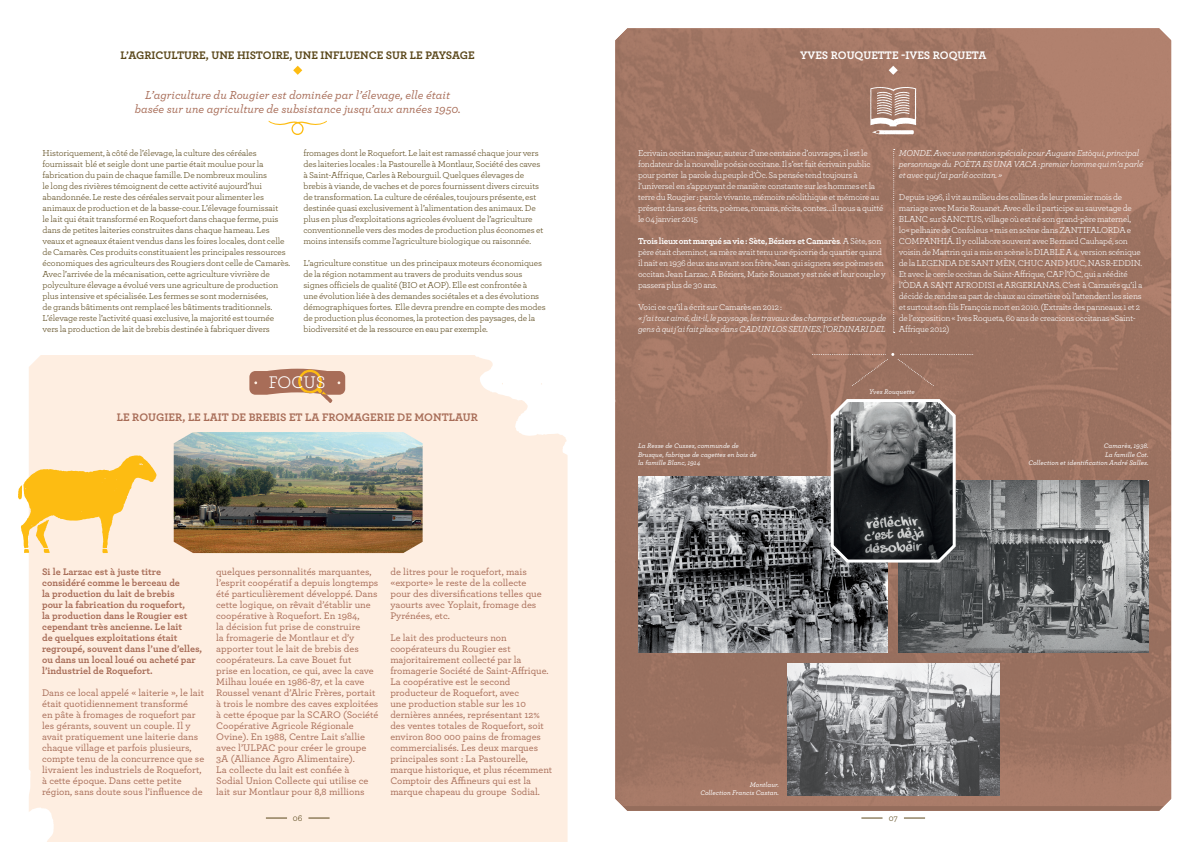
<style>
.page{position:relative;width:1191px;height:842px;background:#fff}
.page>*{position:absolute;margin:0;border:0;box-sizing:border-box;transform-origin:0 0}
.t1{font:17.9px "Grands Causses Activites";letter-spacing:-.005em;color:#fff}
.t2{font:italic 500 12px/14.4px "Archer";color:#a86d58;text-align:center}
.t3{font:700 11.5px "Archer";color:#5a471a}
.t4{font:700 11.5px "Archer";color:#a86d58}
.t5{font:700 11.5px "Archer";color:#fff}
.t6{font:500 10px/11px "Archer";color:#a86d58}
.t7{font:700 10px/11px "Archer";color:#a86d58}
.t8{font:9px/11px "Archer";letter-spacing:-.01em;color:#5a471a}
.t9{font:9px/11px "Archer";letter-spacing:-.02em;color:#fff}
.t10{font:italic 9px/11px "Archer";letter-spacing:-.02em;color:#fff}
.t11{font:italic 500 7px/8.4px "Archer";color:#fff;text-align:right}
.s1{font-weight:700}
</style>
<div class="page">
<img style="left:615px;top:28px;width:556px;height:783px">
<div style="left:29px;top:355px;width:538px;height:487px;background:#feeee1"></div>
<svg style="left:469px;top:355px;width:99px;height:131px"></svg>
<svg style="left:29px;top:718px;width:40px;height:124px"></svg>
<img style="left:638px;top:476px;width:249px;height:176px">
<img style="left:899px;top:481px;width:249px;height:171px">
<svg style="left:829px;top:396px;width:128px;height:168px"></svg>
<svg style="left:812px;top:353px;width:161px;height:33px"></svg>
<svg style="left:293px;top:66px;width:9px;height:9px"></svg>
<svg style="left:268px;top:121px;width:59px;height:14px"></svg>
<svg style="left:888px;top:66px;width:9px;height:9px"></svg>
<svg style="left:893px;top:149px;width:1px;height:184px"></svg>
<svg style="left:249px;top:369px;width:96px;height:34px"></svg>
<img style="left:174px;top:432px;width:248px;height:121px">
<svg style="left:18px;top:455px;width:138px;height:98px"></svg>
<svg style="left:870px;top:87px;width:46px;height:47px"></svg>
<img style="left:787px;top:663px;width:212px;height:132px">
<svg style="left:861px;top:818px;width:21px;height:1px"></svg>
<svg style="left:904px;top:818px;width:21px;height:1px"></svg>
<svg style="left:266px;top:818px;width:21px;height:1px"></svg>
<svg style="left:308px;top:818px;width:21px;height:1px"></svg>
<p class="t3" style="left:121px;top:46px;width:356px">L’AGRICULTURE, UNE HISTOIRE, UNE INFLUENCE SUR LE PAYSAGE</p>
<h2 class="t2" style="left:135px;top:87px;width:327px">L’agriculture du Rougier est dominée par l’élevage, elle était basée sur une agriculture de subsistance jusqu’aux années 1950.</h2>
<p class="t8" style="left:43px;top:147px;width:249px">Historiquement, à côté de l’élevage, la culture des céréales fournissait blé et seigle dont une partie était moulue pour la fabrication du pain de chaque famille. De nombreux moulins<br>le long des rivières témoignent de cette activité aujourd’hui abandonnée. Le reste des céréales servait pour alimenter les animaux de production et de la basse-cour. L’élevage fournissait<br>le lait qui était transformé en Roquefort dans chaque ferme, puis dans de petites laiteries construites dans chaque hameau. Les veaux et agneaux étaient vendus dans les foires locales, dont celle de Camarès. Ces produits constituaient les principales ressources économiques des agriculteurs des Rougiers dont celle de Camarès.<br>Avec l’arrivée de la mécanisation, cette agriculture vivrière de polyculture élevage a évolué vers une agriculture de production plus intensive et spécialisée. Les fermes se sont modernisées,<br>de grands bâtiments ont remplacé les bâtiments traditionnels.<br>L’élevage reste l’activité quasi exclusive, la majorité est tournée vers la production de lait de brebis destinée à fabriquer divers</p>
<p class="t8" style="left:303px;top:147px;width:241px">fromages dont le Roquefort. Le lait est ramassé chaque jour vers des laiteries locales : la Pastourelle à Montlaur, Société des caves à Saint-Affrique, Carles à Rebourguil. Quelques élevages de brebis à viande, de vaches et de porcs fournissent divers circuits de transformation. La culture de céréales, toujours présente, est destinée quasi exclusivement à l’alimentation des animaux. De plus en plus d’exploitations agricoles évoluent de l’agriculture conventionnelle vers des modes de production plus économes et moins intensifs comme l’agriculture biologique ou raisonnée.</p>
<p class="t8" style="left:303px;top:257px;width:244px">L’agriculture constitue un des principaux moteurs économiques de la région notamment au travers de produits vendus sous signes officiels de qualité (BIO et AOP). Elle est confrontée à<br>une évolution liée à des demandes sociétales et a des évolutions démographiques fortes. Elle devra prendre en compte des modes de production plus économes, la protection des paysages, de la biodiversité et de la ressource en eau par exemple.</p>
<h1 class="t1" style="left:268px;top:373px;width:58px">FOCUS</h1>
<p class="t4" style="left:117px;top:408px;width:362px">LE ROUGIER, LE LAIT DE BREBIS ET LA FROMAGERIE DE MONTLAUR</p>
<p class="t7" style="left:42px;top:565px;width:162px">Si le Larzac est à juste titre considéré comme le berceau de<br>la production du lait de brebis<br>pour la fabrication du roquefort,<br>la production dans le Rougier est cependant très ancienne. Le lait<br>de quelques exploitations était regroupé, souvent dans l’une d’elles, ou dans un local loué ou acheté par l’industriel de Roquefort.</p>
<p class="t6" style="left:42px;top:686px;width:164px">Dans ce local appelé « laiterie », le lait était quotidiennement transformé<br>en pâte à fromages de roquefort par les gérants, souvent un couple. Il y avait pratiquement une laiterie dans chaque village et parfois plusieurs, compte tenu de la concurrence que se livraient les industriels de Roquefort, à cette époque. Dans cette petite région, sans doute sous l’influence de</p>
<p class="t6" style="left:216px;top:565px;width:164px">quelques personnalités marquantes, l’esprit coopératif a depuis longtemps été particulièrement développé. Dans cette logique, on rêvait d’établir une coopérative à Roquefort. En 1984,<br>la décision fut prise de construire<br>la fromagerie de Montlaur et d’y apporter tout le lait de brebis des coopérateurs. La cave Bouet fut<br>prise en location, ce qui, avec la cave Milhau louée en 1986-87, et la cave Roussel venant d’Alric Frères, portait à trois le nombre des caves exploitées à cette époque par la SCARO (Société Coopérative Agricole Régionale Ovine). En 1988, Centre Lait s’allie avec l’ULPAC pour créer le groupe 3A (Alliance Agro Alimentaire).<br>La collecte du lait est confiée à Sodial Union Collecte qui utilise ce lait sur Montlaur pour 8,8 millions</p>
<p class="t6" style="left:390px;top:565px;width:153px">de litres pour le roquefort, mais «exporte» le reste de la collecte pour des diversifications telles que yaourts avec Yoplait, fromage des<br>Pyrénées, etc.</p>
<p class="t6" style="left:390px;top:631px;width:163px">Le lait des producteurs non coopérateurs du Rougier est majoritairement collecté par la fromagerie Société de Saint-Affrique.<br>La coopérative est le second producteur de Roquefort, avec<br>une production stable sur les 10 dernières années, représentant 12% des ventes totales de Roquefort, soit environ 800 000 pains de fromages commercialisés. Les deux marques principales sont : La Pastourelle, marque historique, et plus récemment Comptoir des Affineurs qui est la marque chapeau du groupe Sodial.</p>
<p class="t5" style="left:800px;top:46px;width:188px">YVES ROUQUETTE -IVES ROQUETA</p>
<p class="t9" style="left:638px;top:147px;width:247px">Ecrivain occitan majeur, auteur d’une centaine d’ouvrages, il est le fondateur de la nouvelle poésie occitane. Il s’est fait écrivain public pour porter la parole du peuple d’Òc. Sa pensée tend toujours à l’universel en s’appuyant de manière constante sur les hommes et la terre du Rougier : parole vivante, mémoire néolithique et mémoire au présent dans ses écrits, poèmes, romans, récits, contes…il nous a quitté le 04 janvier 2015</p>
<p class="t9" style="left:638px;top:235px;width:249px"><span class="s1">Trois lieux ont marqué sa vie : Sète, Béziers et Camarès</span>. A Sète, son père était cheminot, sa mère avait tenu une épicerie de quartier quand il nait en 1936 deux ans avant son frère Jean qui signera ses poèmes en occitan Jean Larzac. A Béziers, Marie Rouanet y est née et leur couple y passera plus de 30 ans.</p>
<p class="t9" style="left:638px;top:301px;width:146px">Voici ce qu’il a écrit sur Camarès en 2012 :</p>
<p class="t10" style="left:638px;top:312px;width:250px">« j’ai tout aimé, dit-il, le paysage, les travaux des champs et beaucoup de gens à qui j’ai fait place dans CADUN LOS SEUNES, l’ORDINARI DEL</p>
<p class="t10" style="left:899px;top:147px;width:246px">MONDE. Avec une mention spéciale pour Auguste Estòqui, principal personnage du POÈTA ES UNA VACA : premier homme qui m’a parlé et avec qui j’ai parlé occitan. »</p>
<p class="t9" style="left:899px;top:191px;width:245px">Depuis 1996, il vit au milieu des collines de leur premier mois de mariage avec Marie Rouanet. Avec elle il participe au sauvetage de BLANC sur SANCTUS, village où est né son grand-père maternel, lo« pelhaire de Confoleus » mis en scène dans ZANTIFALORDA e COMPANHIÁ. Il y collabore souvent avec Bernard Cauhapé, son voisin de Martrin qui a mis en scène lo DIABLE A 4, version scénique de la LEGENDA DE SANT MÈN, CHUC AND MUC, NASR-EDDIN.<br>Et avec le cercle occitan de Saint-Affrique, CAP l’ÒC, qui a réédité l’ÒDA A SANT AFRODISI et ARGERIANAS. C’est à Camarés qu’il a décidé de rendre sa part de chaux au cimetière où l’attendent les siens et surtout son fils François mort en 2010. (Extraits des panneaux 1 et 2 de l’exposition « Ives Roqueta, 60 ans de creacions occitanas »Saint-Affrique 2012)</p>
<p class="t11" style="left:869px;top:387px;width:47px">Yves Rouquette</p>
<p class="t11" style="left:638px;top:441px;width:120px;text-align:left">La Resse de Cusses, communde de<br>Brusque, fabrique de cagettes en bois de la famille Blanc, 1914</p>
<p class="t11" style="left:1028px;top:441px;width:122px">Camarès, 1938.<br>La famille Cot.<br>Collection et identification André Salles.</p>
<p class="t11" style="left:700px;top:780px;width:80px">Montlaur.<br>Collection Francis Castan.</p>
<p class="t8" style="left:293px;top:812px;width:11px">06</p>
<p class="t8" style="left:888px;top:812px;width:10px">07</p>
</div>
